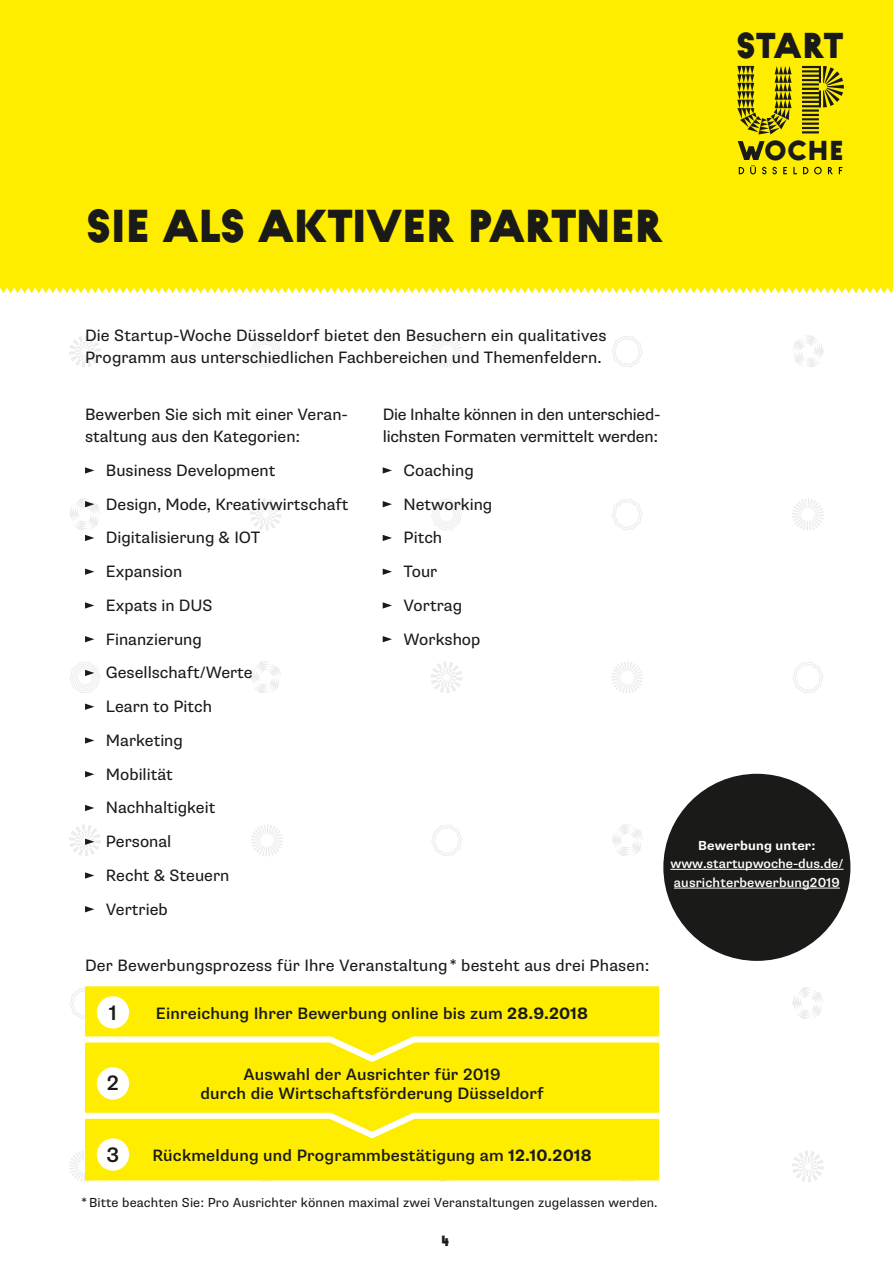
<style>
.page{position:relative;width:893px;height:1263px;background:#fff}
.page>*{position:absolute;margin:0;border:0;box-sizing:border-box;transform-origin:0 0}
.t1{font:700 42px "Pattern Blank";letter-spacing:-.01em;color:#1a1a18}
.t2{font:700 32.85px "Pattern Blank";letter-spacing:.005em;color:#1a1a18}
.t3{font:700 24.9px "Pattern Blank";color:#1a1a18}
.t4{font:500 21px "Supria Sans";color:#1a1a18}
.t5{font:16.5px/22.5px "Supria Sans";color:#1a1a18}
.t6{font:500 16.5px/19.5px "Supria Sans";letter-spacing:.01em;color:#1a1a18;text-align:center}
.t7{font:700 13.5px "Pattern Blank";color:#1a1a18}
.t8{font:13.2px "Supria Sans";letter-spacing:.01em;color:#1a1a18}
.t9{font:500 13.2px/18.8px "Supria Sans";letter-spacing:.01em;color:#fff}
.t10{font:700 13.2px "Supria Sans";letter-spacing:.01em;color:#fff}
.s1{font-weight:700}
</style>
<div class="page">
<div style="left:0;top:0;width:893px;height:288px;background:#ffed00"></div>
<svg style="left:0;top:288px;width:893px;height:5px"></svg>
<svg style="left:612px;top:499px;width:31px;height:31px"></svg>
<svg style="left:431px;top:499px;width:31px;height:31px"></svg>
<svg style="left:250px;top:499px;width:32px;height:31px"></svg>
<svg style="left:792px;top:499px;width:32px;height:31px"></svg>
<svg style="left:250px;top:662px;width:31px;height:31px"></svg>
<svg style="left:792px;top:662px;width:31px;height:31px"></svg>
<svg style="left:431px;top:662px;width:31px;height:31px"></svg>
<svg style="left:611px;top:662px;width:32px;height:31px"></svg>
<svg style="left:612px;top:825px;width:31px;height:31px"></svg>
<svg style="left:431px;top:825px;width:31px;height:31px"></svg>
<svg style="left:251px;top:825px;width:32px;height:31px"></svg>
<svg style="left:70px;top:988px;width:15px;height:31px"></svg>
<svg style="left:792px;top:987px;width:31px;height:32px"></svg>
<svg style="left:250px;top:1180px;width:32px;height:2px"></svg>
<svg style="left:431px;top:1180px;width:31px;height:2px"></svg>
<svg style="left:611px;top:1180px;width:32px;height:2px"></svg>
<svg style="left:792px;top:1151px;width:32px;height:31px"></svg>
<svg style="left:69px;top:1151px;width:32px;height:31px"></svg>
<svg style="left:612px;top:336px;width:31px;height:31px"></svg>
<svg style="left:793px;top:336px;width:31px;height:31px"></svg>
<svg style="left:250px;top:336px;width:31px;height:31px"></svg>
<svg style="left:69px;top:336px;width:32px;height:31px"></svg>
<svg style="left:431px;top:336px;width:31px;height:31px"></svg>
<svg style="left:85px;top:467px;width:9px;height:7px"></svg>
<svg style="left:69px;top:499px;width:31px;height:42px"></svg>
<svg style="left:85px;top:568px;width:9px;height:7px"></svg>
<svg style="left:85px;top:602px;width:9px;height:7px"></svg>
<svg style="left:85px;top:636px;width:9px;height:6px"></svg>
<svg style="left:70px;top:662px;width:31px;height:31px"></svg>
<svg style="left:85px;top:703px;width:9px;height:7px"></svg>
<svg style="left:85px;top:737px;width:9px;height:7px"></svg>
<svg style="left:85px;top:771px;width:9px;height:6px"></svg>
<svg style="left:85px;top:805px;width:9px;height:6px"></svg>
<svg style="left:69px;top:825px;width:32px;height:31px"></svg>
<svg style="left:85px;top:872px;width:9px;height:7px"></svg>
<svg style="left:85px;top:906px;width:9px;height:6px"></svg>
<svg style="left:383px;top:467px;width:9px;height:7px"></svg>
<svg style="left:383px;top:501px;width:9px;height:6px"></svg>
<svg style="left:383px;top:535px;width:9px;height:6px"></svg>
<svg style="left:383px;top:568px;width:9px;height:7px"></svg>
<svg style="left:383px;top:602px;width:9px;height:7px"></svg>
<svg style="left:383px;top:636px;width:9px;height:6px"></svg>
<div style="left:85px;top:986px;width:574px;height:194px;background:#ffed00"></div>
<div style="left:97px;top:996px;width:32px;height:32px;background:#fff;border-radius:50%"></div>
<div style="left:663px;top:774px;width:187px;height:187px;background:#1a1a18;border-radius:50%"></div>
<hr style="left:670px;top:869px;width:173px;height:1px;background:#fff">
<hr style="left:674px;top:888px;width:166px;height:1px;background:#fff">
<div style="left:97px;top:1067px;width:32px;height:32px;background:#fff;border-radius:50%"></div>
<div style="left:97px;top:1138px;width:32px;height:33px;background:#fff;border-radius:50%"></div>
<svg style="left:85px;top:1033px;width:575px;height:32px"></svg>
<svg style="left:85px;top:1110px;width:575px;height:32px"></svg>
<svg style="left:737px;top:66px;width:54px;height:69px"></svg>
<svg style="left:802px;top:66px;width:42px;height:67px"></svg>
<svg style="left:738px;top:141px;width:104px;height:33px"></svg>
<h2 class="t2" style="left:736px;top:22px;width:108px">START</h2>
<p class="t1" style="left:86px;top:196px;width:578px">SIE ALS AKTIVER PARTNER</p>
<p class="t5" style="left:85px;top:324px;width:523px">Die Startup-Woche Düsseldorf bietet den Besuchern ein qualitatives<br>Programm aus unterschiedlichen Fachbereichen und Themenfeldern.</p>
<h3 class="t3" style="left:765px;top:133px;width:80px">OCHE</h3>
<p class="t5" style="left:85px;top:403px;width:265px">Bewerben Sie sich mit einer Veran&shy;staltung aus den Kategorien:</p>
<p class="t5" style="left:106px;top:459px;width:171px">Business Development</p>
<p class="t5" style="left:106px;top:493px;width:244px">Design, Mode, Kreativwirtschaft</p>
<p class="t5" style="left:106px;top:527px;width:156px">Digitalisierung &amp; IOT</p>
<p class="t5" style="left:106px;top:560px;width:78px">Expansion</p>
<p class="t5" style="left:106px;top:594px;width:108px">Expats in DUS</p>
<p class="t5" style="left:106px;top:628px;width:97px">Finanzierung</p>
<p class="t5" style="left:106px;top:662px;width:148px">Gesellschaft/Werte</p>
<p class="t5" style="left:106px;top:695px;width:108px">Learn to Pitch</p>
<p class="t5" style="left:106px;top:729px;width:78px">Marketing</p>
<p class="t5" style="left:106px;top:763px;width:68px">Mobilität</p>
<p class="t5" style="left:106px;top:797px;width:111px">Nachhaltigkeit</p>
<p class="t5" style="left:106px;top:830px;width:67px">Personal</p>
<p class="t5" style="left:106px;top:864px;width:125px">Recht &amp; Steuern</p>
<p class="t5" style="left:106px;top:898px;width:63px">Vertrieb</p>
<p class="t5" style="left:383px;top:403px;width:279px">Die Inhalte können in den unterschied&shy;lichsten Formaten vermittelt werden:</p>
<p class="t5" style="left:404px;top:459px;width:72px">Coaching</p>
<p class="t5" style="left:404px;top:493px;width:90px">Networking</p>
<p class="t5" style="left:404px;top:527px;width:40px">Pitch</p>
<p class="t5" style="left:404px;top:560px;width:35px">Tour</p>
<p class="t5" style="left:404px;top:594px;width:60px">Vortrag</p>
<p class="t5" style="left:404px;top:628px;width:78px">Workshop</p>
<p class="t10" style="left:698px;top:837px;width:119px">Bewerbung unter:</p>
<p class="t9" style="left:670px;top:855px;width:175px">www.startupwoche-dus.de/ ausrichterbewerbung2019</p>
<p class="t5" style="left:85px;top:954px;width:566px">Der Bewerbungsprozess für Ihre Veranstaltung * besteht aus drei Phasen:</p>
<p class="t4" style="left:109px;top:1000px;width:9px">1</p>
<p class="t6" style="left:156px;top:1003px;width:434px">Einreichung Ihrer Bewerbung online bis zum <span class="s1">28.9.2018</span></p>
<p class="t4" style="left:107px;top:1070px;width:14px">2</p>
<p class="t6" style="left:200px;top:1064px;width:345px">Auswahl der Ausrichter für 2019<br>durch die Wirtschaftsförderung Düsseldorf</p>
<p class="t4" style="left:107px;top:1142px;width:14px">3</p>
<p class="t6" style="left:152px;top:1145px;width:441px">Rückmeldung und Programmbestätigung am <span class="s1">12.10.2018</span></p>
<p class="t8" style="left:82px;top:1195px;width:577px">*Bitte beachten Sie: Pro Ausrichter können maximal zwei Veranstaltungen zugelassen werden.</p>
<p class="t7" style="left:441px;top:1231px;width:10px">4</p>
</div>
